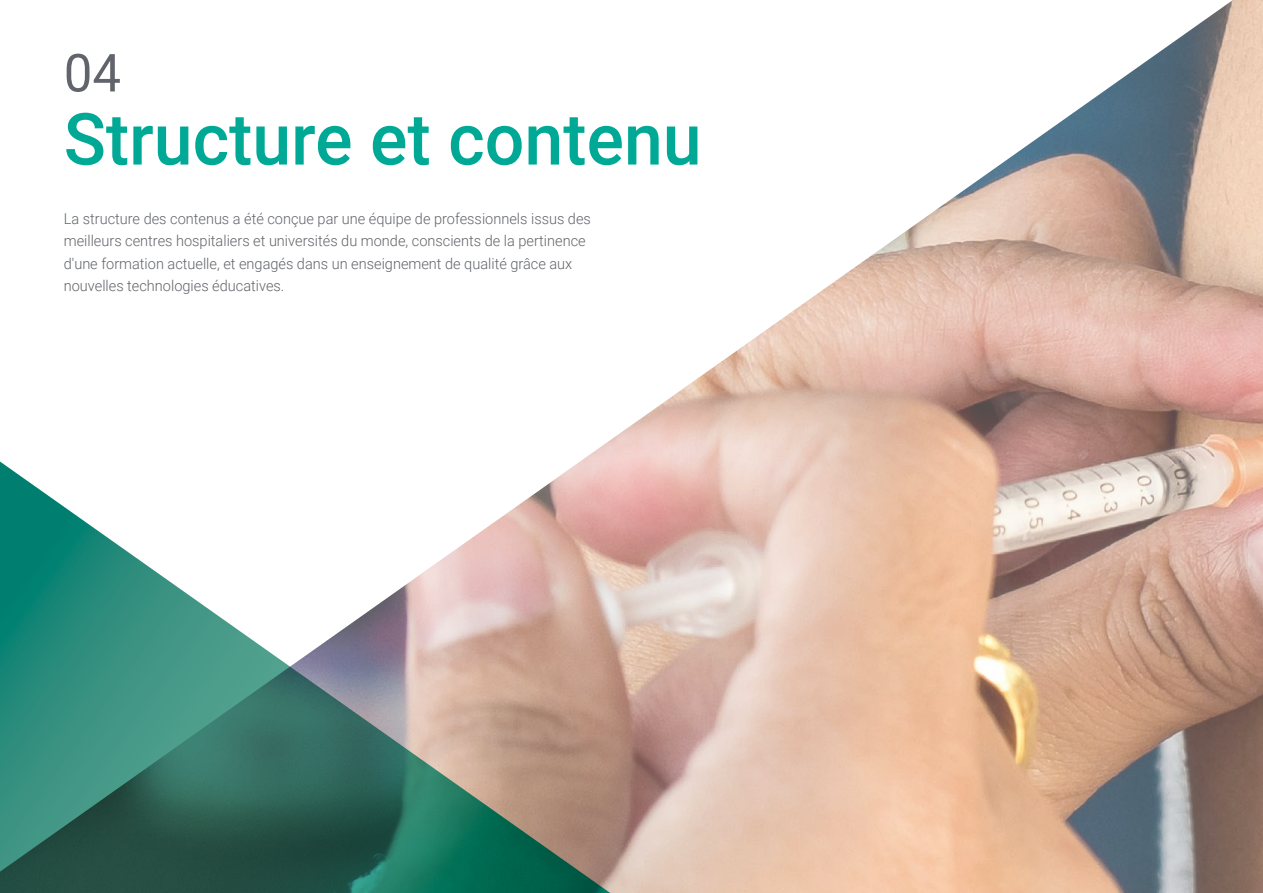
<style>
.page{position:relative;width:1263px;height:893px;background:#fff}
.page>*{position:absolute;margin:0;border:0;box-sizing:border-box;transform-origin:0 0}
.t1{font:500 72px "Roboto";color:#00a996}
.t2{font:52.5px "Roboto";color:#61646a}
.t3{font:300 15px/22.5px "Roboto";color:#61646a}
</style>
<div class="page">
<img style="left:602px;top:0;width:661px;height:893px">
<svg style="left:0;top:446px;width:640px;height:447px"></svg>
<h2 class="t2" style="left:64px;top:36px;width:59px">04</h2>
<h1 class="t1" style="left:64px;top:89px;width:639px">Structure et contenu</h1>
<p class="t3" style="left:64px;top:207px;width:529px">La structure des contenus a été conçue par une équipe de professionnels issus des meilleurs centres hospitaliers et universités du monde, conscients de la pertinence d'une formation actuelle, et engagés dans un enseignement de qualité grâce aux nouvelles technologies éducatives.</p>
</div>
